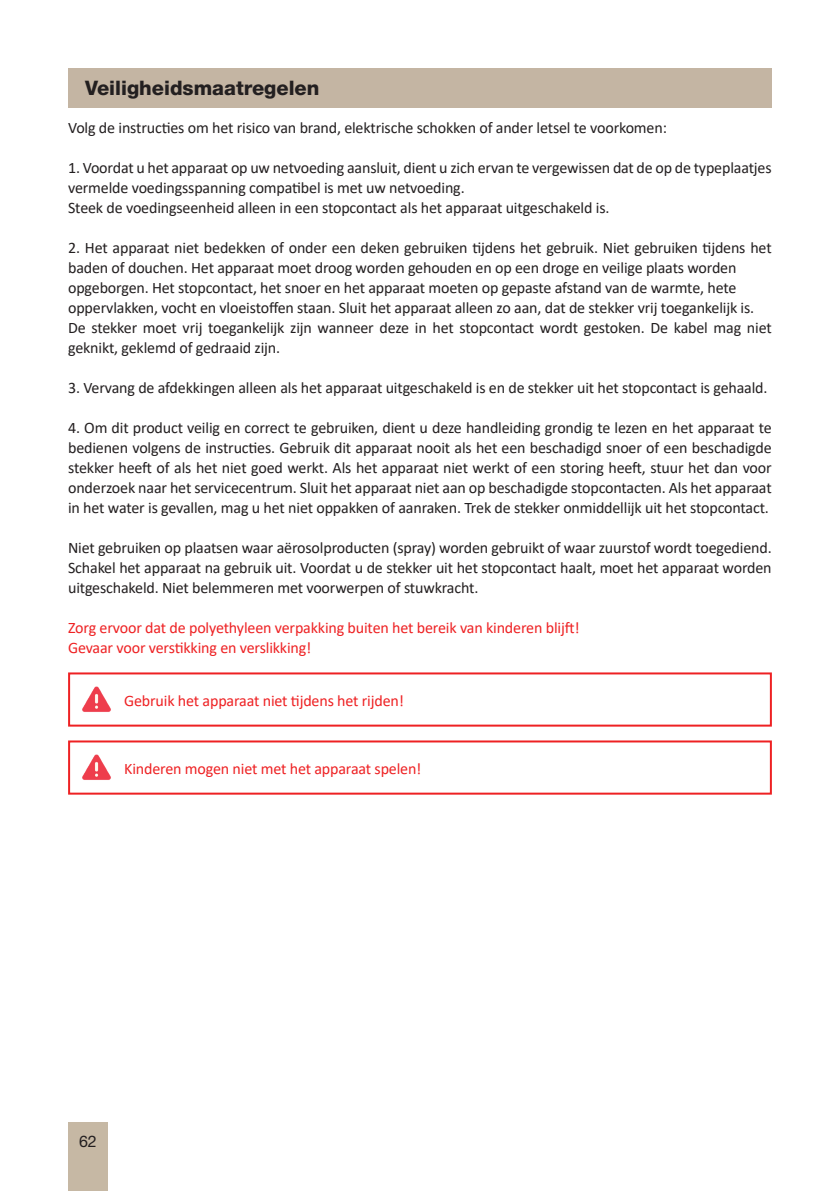
<style>
.page{position:relative;width:840px;height:1191px;background:#fff}
.page>*{position:absolute;margin:0;border:0;box-sizing:border-box;transform-origin:0 0}
.t1{font:800 20px "Helvetica Neue LT Std";color:#231f20}
.t2{font:16px/20px "Calibri";letter-spacing:-.01em;color:#231f20}
.t3{font:16px/20px "Calibri";letter-spacing:-.01em;color:#ee2123}
.t4{font:16px "Helvetica Neue LT Std";color:#231f20}
</style>
<div class="page">
<div style="left:68px;top:1123px;width:40px;height:68px;background:#c6b8a4"></div>
<div style="left:68px;top:68px;width:703px;height:40px;background:#c4b5a3"></div>
<div style="left:68px;top:672px;width:703px;height:54px;border:2px solid #ee2123"></div>
<img style="left:82px;top:686px;width:29px;height:26px">
<div style="left:68px;top:740px;width:703px;height:54px;border:2px solid #ee2123"></div>
<img style="left:82px;top:754px;width:29px;height:26px">
<p class="t1" style="left:85px;top:76px;width:236px">Veiligheidsmaatregelen</p>
<p class="t2" style="left:68px;top:117px;width:600px">Volg de instructies om het risico van brand, elektrische schokken of ander letsel te voorkomen:</p>
<p class="t2" style="left:68px;top:157px;width:704px">1. Voordat u het apparaat op uw netvoeding aansluit, dient u zich ervan te vergewissen dat de op de typeplaatjes vermelde voedingsspanning compatibel is met uw netvoeding.<br>Steek de voedingseenheid alleen in een stopcontact als het apparaat uitgeschakeld is.</p>
<p class="t2" style="left:68px;top:237px;width:704px">2. Het apparaat niet bedekken of onder een deken gebruiken tijdens het gebruik. Niet gebruiken tijdens het baden of douchen. Het apparaat moet droog worden gehouden en op een droge en veilige plaats worden opgeborgen. Het stopcontact, het snoer en het apparaat moeten op gepaste afstand van de warmte, hete oppervlakken, vocht en vloeistoffen staan. Sluit het apparaat alleen zo aan, dat de stekker vrij toegankelijk is.<br>De stekker moet vrij toegankelijk zijn wanneer deze in het stopcontact wordt gestoken. De kabel mag niet geknikt, geklemd of gedraaid zijn.</p>
<p class="t2" style="left:68px;top:377px;width:700px">3. Vervang de afdekkingen alleen als het apparaat uitgeschakeld is en de stekker uit het stopcontact is gehaald.</p>
<p class="t2" style="left:68px;top:417px;width:704px;text-align:justify">4. Om dit product veilig en correct te gebruiken, dient u deze handleiding grondig te lezen en het apparaat te bedienen volgens de instructies. Gebruik dit apparaat nooit als het een beschadigd snoer of een beschadigde stekker heeft of als het niet goed werkt. Als het apparaat niet werkt of een storing heeft, stuur het dan voor onderzoek naar het servicecentrum. Sluit het apparaat niet aan op beschadigde stopcontacten. Als het apparaat in het water is gevallen, mag u het niet oppakken of aanraken. Trek de stekker onmiddellijk uit het stopcontact.</p>
<p class="t2" style="left:68px;top:537px;width:704px;text-align:justify">Niet gebruiken op plaatsen waar aërosolproducten (spray) worden gebruikt of waar zuurstof wordt toegediend.<br>Schakel het apparaat na gebruik uit. Voordat u de stekker uit het stopcontact haalt, moet het apparaat worden uitgeschakeld. Niet belemmeren met voorwerpen of stuwkracht.</p>
<p class="t3" style="left:68px;top:617px;width:512px">Zorg ervoor dat de polyethyleen verpakking buiten het bereik van kinderen blijft!<br>Gevaar voor verstikking en verslikking!</p>
<p class="t3" style="left:124px;top:690px;width:281px">Gebruik het apparaat niet tijdens het rijden!</p>
<p class="t3" style="left:124px;top:758px;width:298px">Kinderen mogen niet met het apparaat spelen!</p>
<p class="t4" style="left:79px;top:1131px;width:19px">62</p>
</div>
